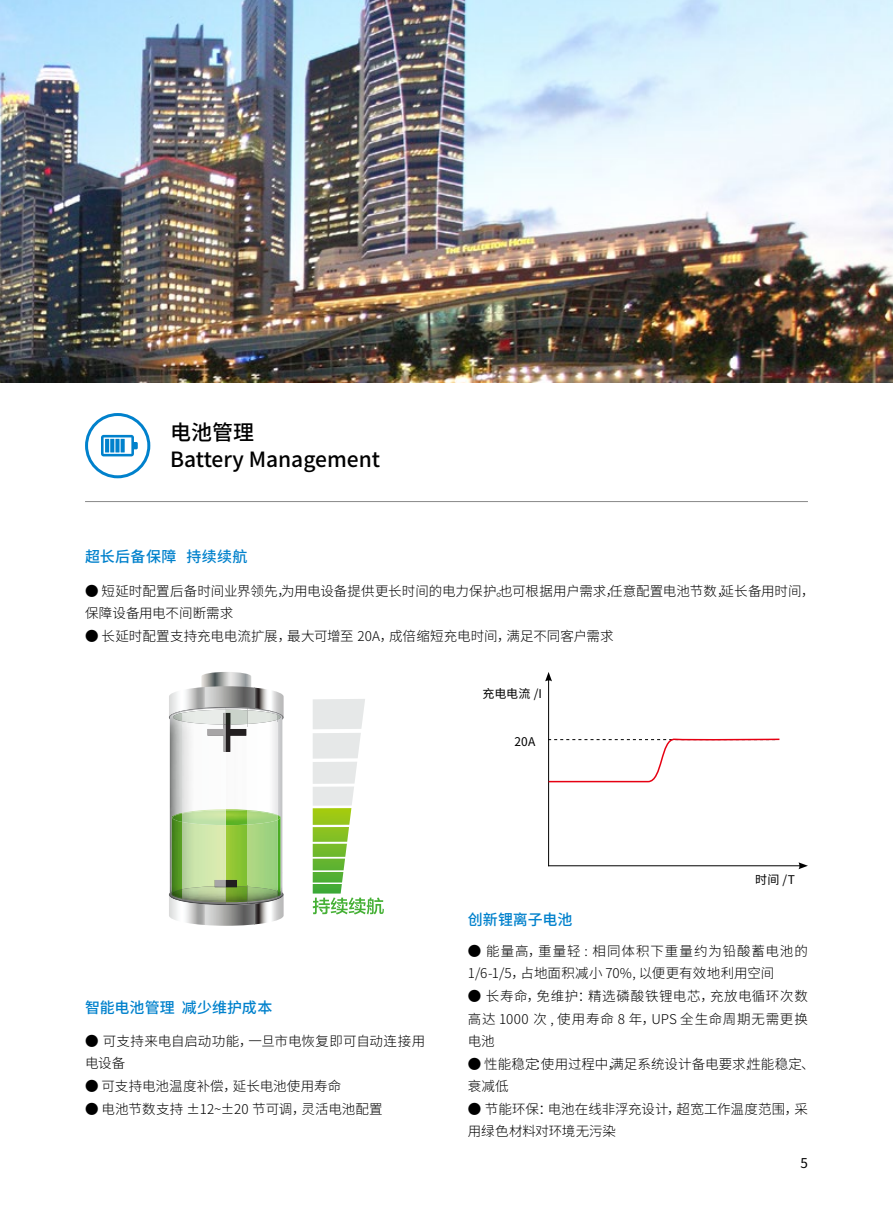
<style>
.page{position:relative;width:893px;height:1212px;background:#fff}
.page>*{position:absolute;margin:0;border:0;box-sizing:border-box;transform-origin:0 0}
.t1{font:500 21px/27.2px "Source Han Sans CN";color:#000}
.t2{font:500 15px "Source Han Sans CN";letter-spacing:.01em;color:#0081cc}
.t3{font:300 13.5px/22.5px "Source Han Sans CN";letter-spacing:.01em;color:#000}
.t4{font:300 13.5px/22.5px "Source Han Sans CN";letter-spacing:.05em;color:#000}
.t5{font:13.5px "Source Han Sans CN";color:#000}
.t6{font:12px "Source Han Sans CN";letter-spacing:.01em;color:#000}
</style>
<div class="page">
<hr style="left:85px;top:501px;width:723px;height:1px;background:#898989">
<div style="left:85px;top:413px;width:65px;height:65px;border:3px solid #0081cc;border-radius:50%"></div>
<svg style="left:101px;top:435px;width:37px;height:21px"></svg>
<img style="left:0;top:0;width:893px;height:383px">
<hr style="left:548px;top:865px;width:253px;height:1px;background:#000">
<svg style="left:798px;top:862px;width:10px;height:7px"></svg>
<hr style="left:548px;top:679px;width:1px;height:187px;background:#000">
<svg style="left:545px;top:672px;width:7px;height:9px"></svg>
<svg style="left:548px;top:738px;width:232px;height:45px"></svg>
<svg style="left:169px;top:672px;width:115px;height:254px"></svg>
<img style="left:248px;top:709px;width:30px;height:194px">
<img style="left:248px;top:810px;width:30px;height:91px">
<img style="left:248px;top:811px;width:30px;height:13px">
<img style="left:248px;top:710px;width:30px;height:14px">
<img style="left:248px;top:887px;width:30px;height:13px">
<svg style="left:313px;top:699px;width:71px;height:215px"></svg>
<h1 class="t1" style="left:170px;top:419px;width:211px">电池管理<br>Battery Management</h1>
<p class="t2" style="left:85px;top:548px;width:164px">超长后备保障 持续续航</p>
<p class="t3" style="left:85px;top:580px;width:731px">● 短延时配置后备时间业界领先，为用电设备提供更长时间的电力保护。也可根据用户需求，任意配置电池节数，延长备用时间，保障设备用电不间断需求</p>
<p class="t3" style="left:85px;top:625px;width:530px">● 长延时配置支持充电电流扩展，最大可增至 20A，成倍缩短充电时间，满足不同客户需求</p>
<p class="t6" style="left:482px;top:686px;width:61px">充电电流 /I</p>
<p class="t6" style="left:514px;top:735px;width:22px">20A</p>
<p class="t2" style="left:85px;top:999px;width:189px">智能电池管理 减少维护成本</p>
<p class="t3" style="left:85px;top:1030px;width:342px">● 可支持来电自启动功能，一旦市电恢复即可自动连接用电设备</p>
<p class="t3" style="left:85px;top:1075px;width:258px">● 可支持电池温度补偿，延长电池使用寿命</p>
<p class="t3" style="left:85px;top:1097px;width:299px">● 电池节数支持 ±12~±20 节可调，灵活电池配置</p>
<p class="t2" style="left:468px;top:911px;width:106px">创新锂离子电池</p>
<p class="t6" style="left:755px;top:872px;width:41px">时间 /T</p>
<p class="t4" style="left:468px;top:940px;width:342px">● 能量高，重量轻 : 相同体积下重量约为铅酸蓄电池的<br>1/6-1/5，占地面积减小 70%, 以便更有效地利用空间</p>
<p class="t3" style="left:468px;top:985px;width:342px;text-align:justify">● 长寿命，免维护：精选磷酸铁锂电芯，充放电循环次数高达 1000 次 , 使用寿命 8 年，UPS 全生命周期无需更换电池</p>
<p class="t3" style="left:468px;top:1052px;width:348px">● 性能稳定：使用过程中，满足系统设计备电要求，性能稳定、衰减低</p>
<p class="t3" style="left:468px;top:1097px;width:342px">● 节能环保：电池在线非浮充设计，超宽工作温度范围，采用绿色材料对环境无污染</p>
<p class="t5" style="left:800px;top:1155px;width:9px">5</p>
</div>
